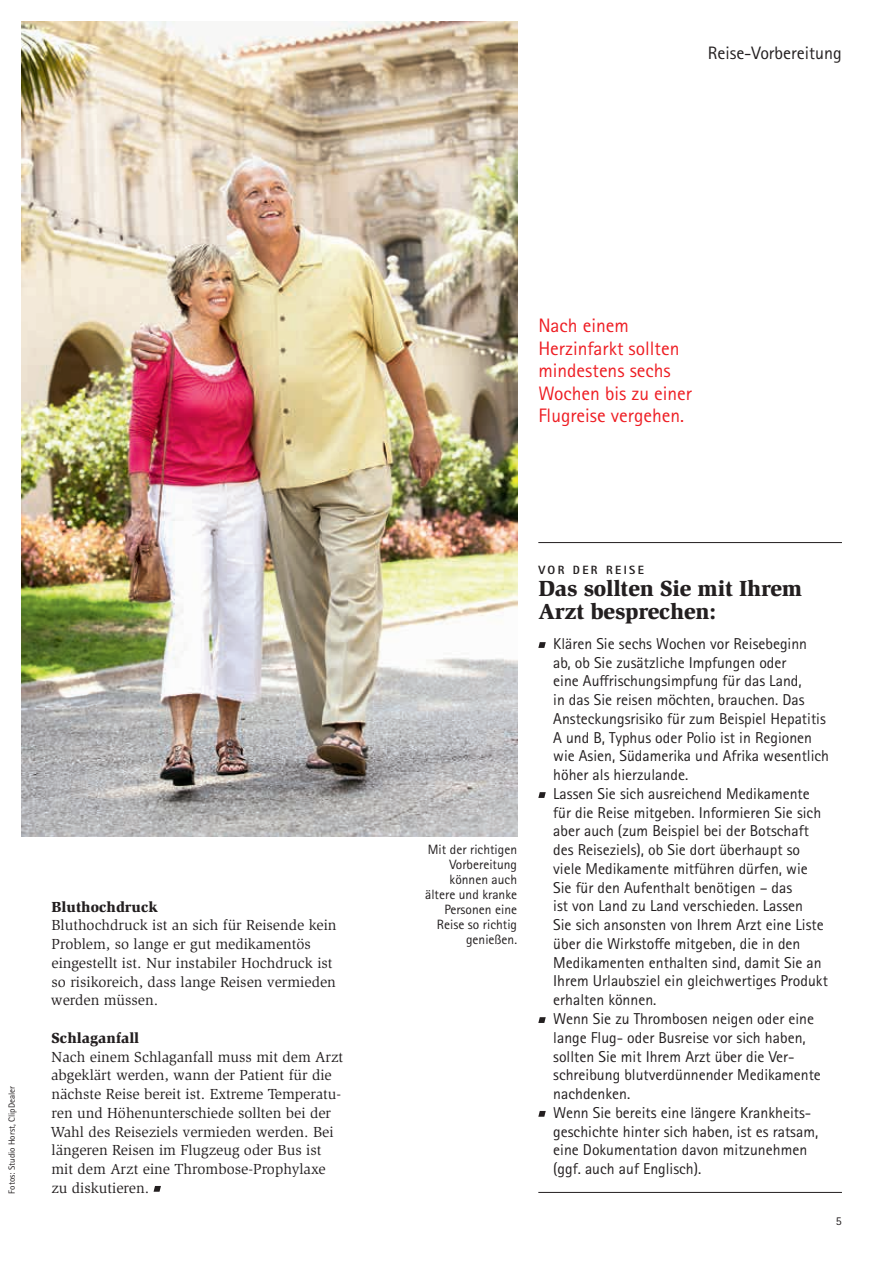
<style>
.page{position:relative;width:893px;height:1263px;background:#fff}
.page>*{position:absolute;margin:0;border:0;box-sizing:border-box;transform-origin:0 0}
.t1{font:900 22.5px/22.5px "Slimbach Std";letter-spacing:-.01em;color:#231f20}
.t2{font:19.5px/22.5px "Rotis Sans Serif Pro";color:#ee1d23}
.t3{font:18px "Rotis Sans Serif Pro";color:#231f20}
.t4{font:15.75px/18.8px "Rotis Sans Serif Pro";color:#231f20}
.t5{font:15px/18.8px "Slimbach Std";color:#231f20}
.t6{font:900 15px "Slimbach Std";color:#231f20}
.t7{font:13.5px/15px "Rotis Sans Serif Pro";color:#231f20;text-align:right}
.t8{font:800 12px "Rotis Sans Serif Pro";letter-spacing:.2em;color:#231f20}
.t9{font:12px "Rotis Sans Serif Pro";color:#231f20}
.t10{font:9px "Rotis Sans Serif Pro";color:#231f20}
</style>
<div class="page">
<img style="left:21px;top:21px;width:496px;height:815px">
<svg style="left:154px;top:1186px;width:7px;height:6px"></svg>
<svg style="left:538px;top:642px;width:8px;height:6px"></svg>
<svg style="left:538px;top:792px;width:8px;height:6px"></svg>
<svg style="left:538px;top:1017px;width:8px;height:6px"></svg>
<svg style="left:538px;top:1111px;width:8px;height:6px"></svg>
<hr style="left:538px;top:542px;width:304px;height:1px;background:#231f20">
<hr style="left:538px;top:1192px;width:304px;height:1px;background:#231f20">
<p class="t3" style="left:708px;top:43px;width:136px">Reise-Vorbereitung</p>
<p class="t10" style="left:6px;top:1193px;width:109px;rotate:-90deg">Fotos: Studio Horst, ClipDealer</p>
<p class="t6" style="left:52px;top:897px;width:108px">Bluthochdruck</p>
<p class="t5" style="left:51px;top:916px;width:287px">Bluthochdruck ist an sich für Reisende kein Problem, so lange er gut medikamentös eingestellt ist. Nur instabiler Hochdruck ist so risikoreich, dass lange Reisen vermieden werden müssen.</p>
<p class="t6" style="left:52px;top:1028px;width:89px">Schlaganfall</p>
<p class="t5" style="left:50px;top:1047px;width:294px">Nach einem Schlaganfall muss mit dem Arzt abgeklärt werden, wann der Patient für die nächste Reise bereit ist. Extreme Temperatu&shy;ren und Höhenunterschiede sollten bei der Wahl des Reiseziels vermieden werden. Bei längeren Reisen im Flugzeug oder Bus ist mit dem Arzt eine Thrombose-Prophylaxe zu diskutieren.</p>
<p class="t2" style="left:538px;top:315px;width:155px">Nach einem<br>Herzinfarkt sollten mindestens sechs<br>Wochen bis zu einer<br>Flugreise vergehen.</p>
<p class="t7" style="left:425px;top:842px;width:93px">Mit der richtigen<br>Vorbereitung können auch ältere und kranke<br>Personen eine<br>Reise so richtig genießen.</p>
<p class="t8" style="left:538px;top:562px;width:107px">VOR DER REISE</p>
<h1 class="t1" style="left:538px;top:577px;width:265px">Das sollten Sie mit Ihrem<br>Arzt besprechen:</h1>
<p class="t4" style="left:553px;top:634px;width:277px">Klären Sie sechs Wochen vor Reisebeginn<br>ab, ob Sie zusätzliche Impfungen oder<br>eine Auffrischungsimpfung für das Land,<br>in das Sie reisen möchten, brauchen. Das Ansteckungsrisiko für zum Beispiel Hepatitis A und B, Typhus oder Polio ist in Regionen wie Asien, Südamerika und Afrika wesentlich höher als hierzulande.<br>Lassen Sie sich ausreichend Medikamente für die Reise mitgeben. Informieren Sie sich aber auch (zum Beispiel bei der Botschaft des Reiseziels), ob Sie dort überhaupt so viele Medikamente mitführen dürfen, wie Sie für den Aufenthalt benötigen – das<br>ist von Land zu Land verschieden. Lassen<br>Sie sich ansonsten von Ihrem Arzt eine Liste über die Wirkstoffe mitgeben, die in den Medikamenten enthalten sind, damit Sie an Ihrem Urlaubsziel ein gleichwertiges Produkt erhalten können.<br>Wenn Sie zu Thrombosen neigen oder eine lange Flug- oder Busreise vor sich haben, sollten Sie mit Ihrem Arzt über die Ver&shy;schreibung blutverdünnender Medikamente nachdenken.<br>Wenn Sie bereits eine längere Krankheits&shy;geschichte hinter sich haben, ist es ratsam, eine Dokumentation davon mitzunehmen (ggf. auch auf Englisch).</p>
<p class="t9" style="left:836px;top:1214px;width:7px">5</p>
</div>
